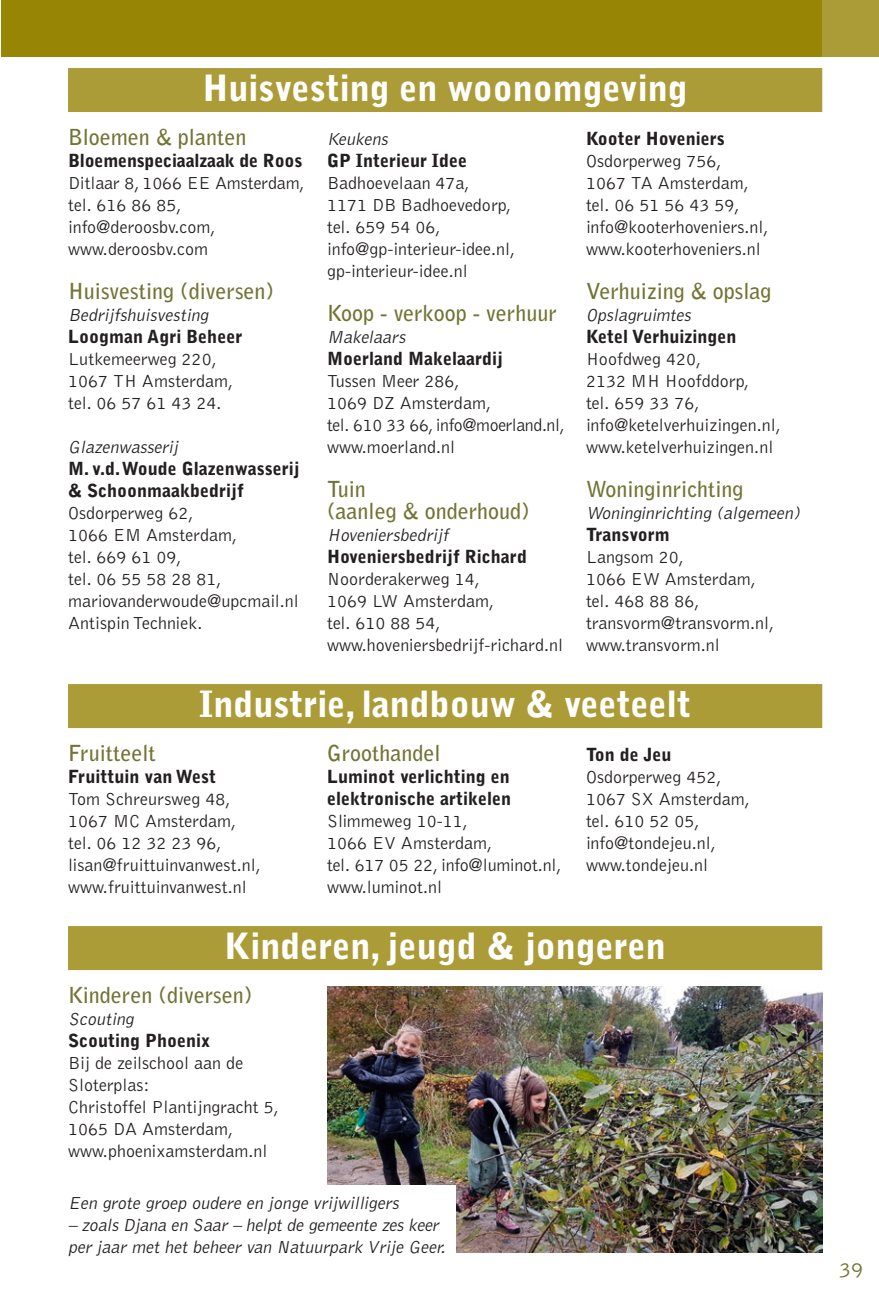
<style>
.page{position:relative;width:879px;height:1304px;background:#fff}
.page>*{position:absolute;margin:0;border:0;box-sizing:border-box;transform-origin:0 0}
.KOP_REDACTIE{font:900 36px "Bell Gothic Std";color:#fff}
.PLATTE_tekst{font:700 22px/22px "Bell Gothic Std";color:#727434}
.t1{font:300 22px "Bell Gothic Std";color:#727434}
.PLATTE_tekst-2{font:300 18px/22px "Bell Gothic Std";color:#231f20}
.PLATTE_tekst-3{font:900 18px/22px "Bell Gothic Std";color:#231f20}
.PLATTE_tekst-4{font:italic 300 18px/22px "Bell Gothic Std";color:#231f20}
</style>
<div class="page">
<div style="left:1px;top:0;width:821px;height:57px;background:#978605"></div>
<div style="left:822px;top:0;width:57px;height:57px;background:#ab9c38"></div>
<div style="left:68px;top:68px;width:754px;height:44px;background:#ab9c38"></div>
<div style="left:68px;top:684px;width:754px;height:44px;background:#ab9c38"></div>
<div style="left:68px;top:926px;width:754px;height:44px;background:#ab9c38"></div>
<img style="left:327px;top:986px;width:495px;height:267px">
<div style="left:284px;top:1185px;width:172px;height:88px;background:#fff"></div>
<p class="KOP_REDACTIE" style="left:202px;top:67px;width:487px">Huisvesting en woonomgeving</p>
<p class="PLATTE_tekst" style="left:68px;top:126px;width:180px">Bloemen &amp; planten</p>
<p class="PLATTE_tekst-3" style="left:68px;top:149px;width:236px">Bloemenspeciaalzaak de Roos</p>
<p class="PLATTE_tekst-2" style="left:68px;top:172px;width:238px">Ditlaar 8, 1066 EE Amsterdam, tel. 616 86 85, info@deroosbv.com, www.deroosbv.com</p>
<p class="PLATTE_tekst" style="left:68px;top:280px;width:208px">Huisvesting (diversen)</p>
<p class="PLATTE_tekst-4" style="left:68px;top:304px;width:145px">Bedrijfshuisvesting</p>
<p class="PLATTE_tekst-3" style="left:68px;top:325px;width:176px">Loogman Agri Beheer</p>
<p class="PLATTE_tekst-2" style="left:68px;top:348px;width:166px">Lutkemeerweg 220,<br>1067 TH Amsterdam, tel. 06 57 61 43 24.</p>
<p class="PLATTE_tekst-4" style="left:68px;top:436px;width:115px">Glazenwasserij</p>
<p class="PLATTE_tekst-3" style="left:68px;top:457px;width:233px">M. v.d. Woude Glazenwasserij &amp; Schoonmaakbedrijf</p>
<p class="PLATTE_tekst-2" style="left:68px;top:502px;width:232px">Osdorperweg 62,<br>1066 EM Amsterdam,<br>tel. 669 61 09,<br>tel. 06 55 58 28 81, mariovanderwoude@upcmail.nl</p>
<p class="PLATTE_tekst-2" style="left:68px;top:612px;width:136px">Antispin Techniek.</p>
<p class="PLATTE_tekst-3" style="left:586px;top:127px;width:140px">Kooter Hoveniers</p>
<p class="PLATTE_tekst-2" style="left:586px;top:150px;width:184px">Osdorperweg 756,<br>1067 TA Amsterdam, tel. 06 51 56 43 59, info@kooterhoveniers.nl, www.kooterhoveniers.nl</p>
<p class="PLATTE_tekst" style="left:586px;top:280px;width:187px">Verhuizing &amp; opslag</p>
<p class="PLATTE_tekst-4" style="left:586px;top:304px;width:110px">Opslagruimtes</p>
<p class="PLATTE_tekst-3" style="left:586px;top:325px;width:152px">Ketel Verhuizingen</p>
<p class="PLATTE_tekst-2" style="left:586px;top:348px;width:196px">Hoofdweg 420,<br>2132 MH Hoofddorp,<br>tel. 659 33 76, info@ketelverhuizingen.nl, www.ketelverhuizingen.nl</p>
<p class="PLATTE_tekst" style="left:586px;top:478px;width:159px">Woninginrichting</p>
<p class="PLATTE_tekst-4" style="left:586px;top:502px;width:219px">Woninginrichting (algemeen)</p>
<p class="PLATTE_tekst-3" style="left:586px;top:523px;width:85px">Transvorm</p>
<p class="PLATTE_tekst-2" style="left:586px;top:546px;width:190px">Langsom 20,<br>1066 EW Amsterdam, tel. 468 88 86, transvorm@transvorm.nl, www.transvorm.nl</p>
<p class="KOP_REDACTIE" style="left:199px;top:683px;width:493px">Industrie, landbouw &amp; veeteelt</p>
<p class="PLATTE_tekst-4" style="left:327px;top:128px;width:66px">Keukens</p>
<p class="PLATTE_tekst-3" style="left:327px;top:149px;width:141px">GP Interieur Idee</p>
<p class="PLATTE_tekst-2" style="left:327px;top:172px;width:190px">Badhoevelaan 47a,<br>1171 DB Badhoevedorp, tel. 659 54 06, info@gp-interieur-idee.nl, gp-interieur-idee.nl</p>
<p class="PLATTE_tekst" style="left:327px;top:302px;width:231px">Koop - verkoop - verhuur</p>
<p class="PLATTE_tekst-4" style="left:327px;top:326px;width:83px">Makelaars</p>
<p class="PLATTE_tekst-3" style="left:327px;top:347px;width:178px">Moerland Makelaardij</p>
<p class="PLATTE_tekst-2" style="left:327px;top:370px;width:239px">Tussen Meer 286,<br>1069 DZ Amsterdam,<br>tel. 610 33 66, info@moerland.nl, www.moerland.nl</p>
<p class="PLATTE_tekst" style="left:327px;top:478px;width:204px">Tuin<br>(aanleg &amp; onderhoud)</p>
<p class="PLATTE_tekst-4" style="left:327px;top:524px;width:126px">Hoveniersbedrijf</p>
<p class="PLATTE_tekst-3" style="left:327px;top:545px;width:201px">Hoveniersbedrijf Richard</p>
<p class="PLATTE_tekst-2" style="left:327px;top:568px;width:237px">Noorderakerweg 14,<br>1069 LW Amsterdam,<br>tel. 610 88 54, www.hoveniersbedrijf-richard.nl</p>
<p class="PLATTE_tekst" style="left:68px;top:742px;width:89px">Fruitteelt</p>
<p class="PLATTE_tekst-3" style="left:68px;top:765px;width:150px">Fruittuin van West</p>
<p class="PLATTE_tekst-2" style="left:68px;top:788px;width:194px">Tom Schreursweg 48,<br>1067 MC Amsterdam, tel. 06 12 32 23 96, lisan@fruittuinvanwest.nl, www.fruittuinvanwest.nl</p>
<p class="PLATTE_tekst" style="left:327px;top:742px;width:115px">Groothandel</p>
<p class="PLATTE_tekst-3" style="left:327px;top:765px;width:186px">Luminot verlichting en elektronische artikelen</p>
<p class="PLATTE_tekst-2" style="left:327px;top:810px;width:236px">Slimmeweg 10-11,<br>1066 EV Amsterdam,<br>tel. 617 05 22, info@luminot.nl, www.luminot.nl</p>
<p class="PLATTE_tekst-3" style="left:586px;top:743px;width:87px">Ton de Jeu</p>
<p class="PLATTE_tekst-2" style="left:586px;top:766px;width:165px">Osdorperweg 452,<br>1067 SX Amsterdam, tel. 610 52 05, info@tondejeu.nl, www.tondejeu.nl</p>
<p class="KOP_REDACTIE" style="left:224px;top:925px;width:443px">Kinderen, jeugd &amp; jongeren</p>
<p class="PLATTE_tekst" style="left:68px;top:984px;width:186px">Kinderen (diversen)</p>
<p class="PLATTE_tekst-4" style="left:68px;top:1008px;width:71px">Scouting</p>
<p class="PLATTE_tekst-3" style="left:68px;top:1029px;width:144px">Scouting Phoenix</p>
<p class="PLATTE_tekst-2" style="left:68px;top:1052px;width:212px">Bij de zeilschool aan de<br>Sloterplas:<br>Christoffel Plantijngracht 5,<br>1065 DA Amsterdam, www.phoenixamsterdam.nl</p>
<p class="PLATTE_tekst-4" style="left:68px;top:1192px;width:336px">Een grote groep oudere en jonge vrijwilligers</p>
<p class="PLATTE_tekst-4" style="left:68px;top:1214px;width:382px">– zoalsDjana en Saar– helptde gemeente zeskeer per jaar met het beheer van Natuurpark Vrije Geer.</p>
<p class="t1" style="left:839px;top:1258px;width:26px">39</p>
</div>
